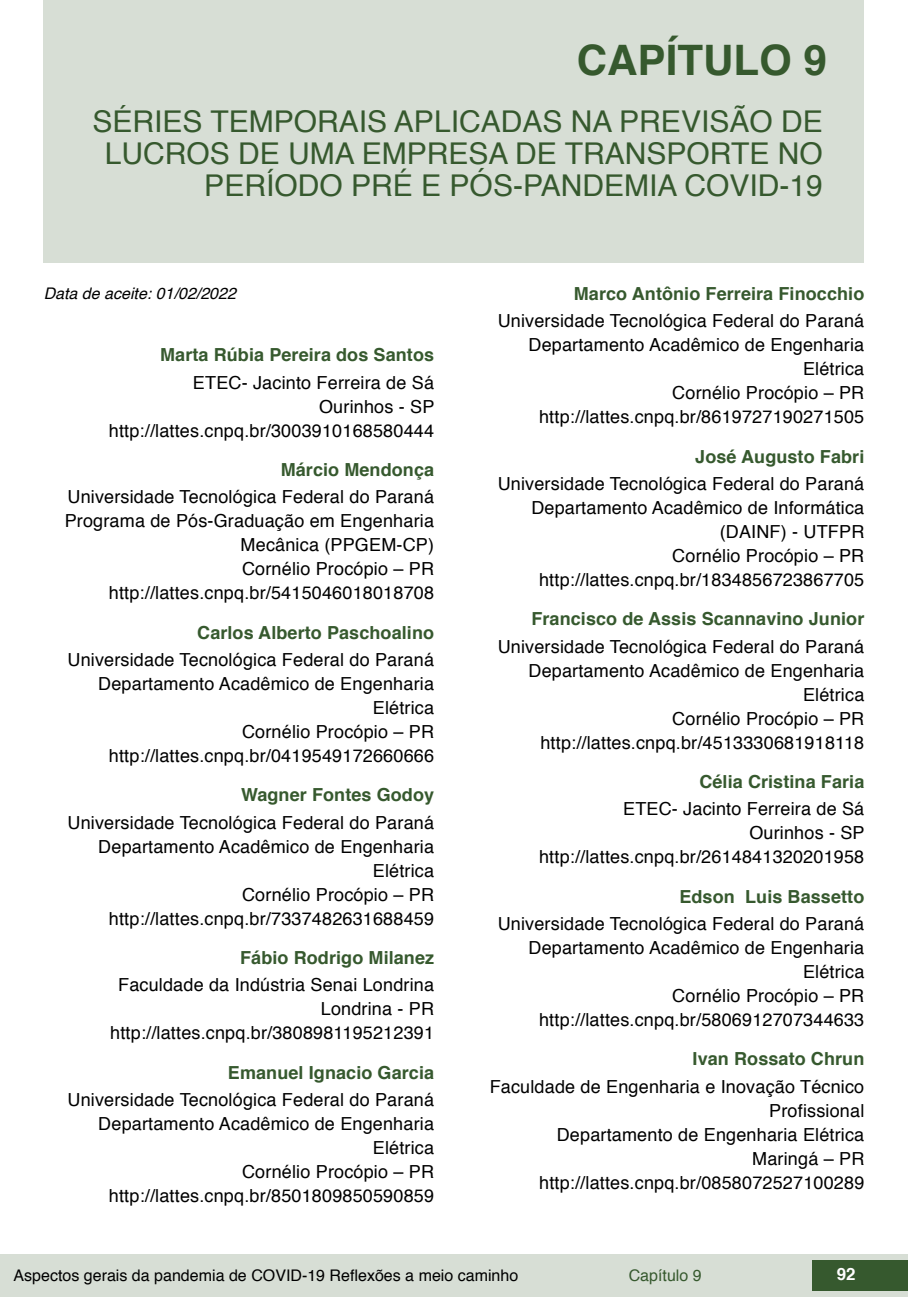
<style>
.page{position:relative;width:908px;height:1304px;background:#fff}
.page>*{position:absolute;margin:0;border:0;box-sizing:border-box;transform-origin:0 0}
.capítulos{font:700 42px "Helvetica";color:#36592e}
.nome_artigos{font:30px/32px "Helvetica";color:#36592e;text-align:right}
.info_autores{font:18px/24px "Helvetica";letter-spacing:.01em;color:#000;text-align:right}
.nome_autores{font:700 18px "Helvetica";letter-spacing:.005em;color:#36592e}
.t1{font:700 16.8px "Helvetica";color:#fff}
.t2{font:16px "Helvetica";color:#000}
.t3{font:italic 16px "Helvetica";color:#000}
.t4{font:16px "Helvetica";color:#36592e}
</style>
<div class="page">
<div style="left:0;top:1254px;width:906px;height:43px;background:#d7ded5"></div>
<div style="left:812px;top:1261px;width:95px;height:30px;background:#36592e"></div>
<div style="left:44px;top:0;width:819px;height:263px;background:#d7ded5"></div>
<p class="capítulos" style="left:576px;top:26px;width:251px">CAPÍTULO 9</p>
<p class="nome_artigos" style="left:92px;top:106px;width:731px">SÉRIES TEMPORAIS APLICADAS NA PREVISÃO DE<br>LUCROS DE UMA EMPRESA DE TRANSPORTE NO<br>PERÍODO PRÉ E PÓS-PANDEMIA COVID-19</p>
<p class="t3" style="left:44px;top:280px;width:194px">Data de aceite: 01/02/2022</p>
<p class="nome_autores" style="left:160px;top:341px;width:275px">Marta Rúbia Pereira dos Santos</p>
<p class="info_autores" style="left:193px;top:371px;width:242px">ETEC- Jacinto Ferreira de Sá</p>
<p class="info_autores" style="left:319px;top:395px;width:117px">Ourinhos - SP</p>
<p class="info_autores" style="left:109px;top:419px;width:326px">http://lattes.cnpq.br/3003910168580444</p>
<p class="nome_autores" style="left:280px;top:455px;width:155px">Márcio Mendonça</p>
<p class="info_autores" style="left:67px;top:486px;width:368px">Universidade Tecnológica Federal do Paraná</p>
<p class="info_autores" style="left:65px;top:510px;width:371px">Programa de Pós-Graduação em Engenharia<br>Mecânica (PPGEM-CP)</p>
<p class="info_autores" style="left:242px;top:558px;width:193px">Cornélio Procópio – PR</p>
<p class="info_autores" style="left:109px;top:582px;width:326px">http://lattes.cnpq.br/5415046018018708</p>
<p class="nome_autores" style="left:197px;top:618px;width:238px">Carlos Alberto Paschoalino</p>
<p class="info_autores" style="left:67px;top:648px;width:368px">Universidade Tecnológica Federal do Paraná</p>
<p class="info_autores" style="left:98px;top:672px;width:337px">Departamento Acadêmico de Engenharia<br>Elétrica</p>
<p class="info_autores" style="left:242px;top:720px;width:193px">Cornélio Procópio – PR</p>
<p class="info_autores" style="left:109px;top:744px;width:326px">http://lattes.cnpq.br/0419549172660666</p>
<p class="nome_autores" style="left:241px;top:781px;width:194px">Wagner Fontes Godoy</p>
<p class="info_autores" style="left:67px;top:811px;width:368px">Universidade Tecnológica Federal do Paraná</p>
<p class="info_autores" style="left:98px;top:835px;width:337px">Departamento Acadêmico de Engenharia<br>Elétrica</p>
<p class="info_autores" style="left:242px;top:883px;width:193px">Cornélio Procópio – PR</p>
<p class="info_autores" style="left:109px;top:907px;width:326px">http://lattes.cnpq.br/7337482631688459</p>
<p class="nome_autores" style="left:240px;top:943px;width:195px">Fábio Rodrigo Milanez</p>
<p class="info_autores" style="left:118px;top:974px;width:317px">Faculdade da Indústria Senai Londrina</p>
<p class="info_autores" style="left:321px;top:998px;width:115px">Londrina - PR</p>
<p class="info_autores" style="left:110px;top:1022px;width:325px">http://lattes.cnpq.br/3808981195212391</p>
<p class="nome_autores" style="left:228px;top:1058px;width:207px">Emanuel Ignacio Garcia</p>
<p class="info_autores" style="left:67px;top:1088px;width:368px">Universidade Tecnológica Federal do Paraná</p>
<p class="info_autores" style="left:98px;top:1112px;width:337px">Departamento Acadêmico de Engenharia<br>Elétrica</p>
<p class="info_autores" style="left:242px;top:1160px;width:193px">Cornélio Procópio – PR</p>
<p class="info_autores" style="left:109px;top:1184px;width:326px">http://lattes.cnpq.br/8501809850590859</p>
<p class="nome_autores" style="left:573px;top:279px;width:292px">Marco Antônio Ferreira Finocchio</p>
<p class="info_autores" style="left:497px;top:310px;width:368px">Universidade Tecnológica Federal do Paraná</p>
<p class="info_autores" style="left:528px;top:334px;width:337px">Departamento Acadêmico de Engenharia<br>Elétrica</p>
<p class="info_autores" style="left:672px;top:381px;width:193px">Cornélio Procópio – PR</p>
<p class="info_autores" style="left:539px;top:405px;width:326px">http://lattes.cnpq.br/8619727190271505</p>
<p class="nome_autores" style="left:695px;top:442px;width:170px">José Augusto Fabri</p>
<p class="info_autores" style="left:497px;top:472px;width:368px">Universidade Tecnológica Federal do Paraná</p>
<p class="info_autores" style="left:531px;top:496px;width:334px">Departamento Acadêmico de Informática (DAINF) - UTFPR</p>
<p class="info_autores" style="left:672px;top:544px;width:193px">Cornélio Procópio – PR</p>
<p class="info_autores" style="left:539px;top:568px;width:326px">http://lattes.cnpq.br/1834856723867705</p>
<p class="nome_autores" style="left:531px;top:604px;width:334px">Francisco de Assis Scannavino Junior</p>
<p class="info_autores" style="left:497px;top:635px;width:368px">Universidade Tecnológica Federal do Paraná</p>
<p class="info_autores" style="left:528px;top:659px;width:337px">Departamento Acadêmico de Engenharia<br>Elétrica</p>
<p class="info_autores" style="left:672px;top:707px;width:193px">Cornélio Procópio – PR</p>
<p class="info_autores" style="left:540px;top:731px;width:325px">http://lattes.cnpq.br/4513330681918118</p>
<p class="nome_autores" style="left:699px;top:767px;width:166px">Célia Cristina Faria</p>
<p class="info_autores" style="left:623px;top:797px;width:242px">ETEC- Jacinto Ferreira de Sá</p>
<p class="info_autores" style="left:749px;top:821px;width:117px">Ourinhos - SP</p>
<p class="info_autores" style="left:539px;top:845px;width:326px">http://lattes.cnpq.br/2614841320201958</p>
<p class="nome_autores" style="left:679px;top:882px;width:186px">Edson Luis Bassetto</p>
<p class="info_autores" style="left:497px;top:912px;width:368px">Universidade Tecnológica Federal do Paraná</p>
<p class="info_autores" style="left:528px;top:936px;width:337px">Departamento Acadêmico de Engenharia<br>Elétrica</p>
<p class="info_autores" style="left:672px;top:984px;width:193px">Cornélio Procópio – PR</p>
<p class="info_autores" style="left:539px;top:1008px;width:326px">http://lattes.cnpq.br/5806912707344633</p>
<p class="nome_autores" style="left:692px;top:1044px;width:173px">Ivan Rossato Chrun</p>
<p class="info_autores" style="left:489px;top:1075px;width:376px">Faculdade de Engenharia e Inovação Técnico<br>Profissional</p>
<p class="info_autores" style="left:556px;top:1123px;width:309px">Departamento de Engenharia Elétrica</p>
<p class="info_autores" style="left:751px;top:1147px;width:114px">Maringá – PR</p>
<p class="info_autores" style="left:539px;top:1171px;width:326px">http://lattes.cnpq.br/0858072527100289</p>
<p class="t2" style="left:14px;top:1263px;width:506px">Aspectos gerais da pandemia de COVID-19 Reflexões a meio caminho</p>
<p class="t4" style="left:628px;top:1263px;width:74px">Capítulo 9</p>
<p class="t1" style="left:836px;top:1261px;width:20px">92</p>
</div>
